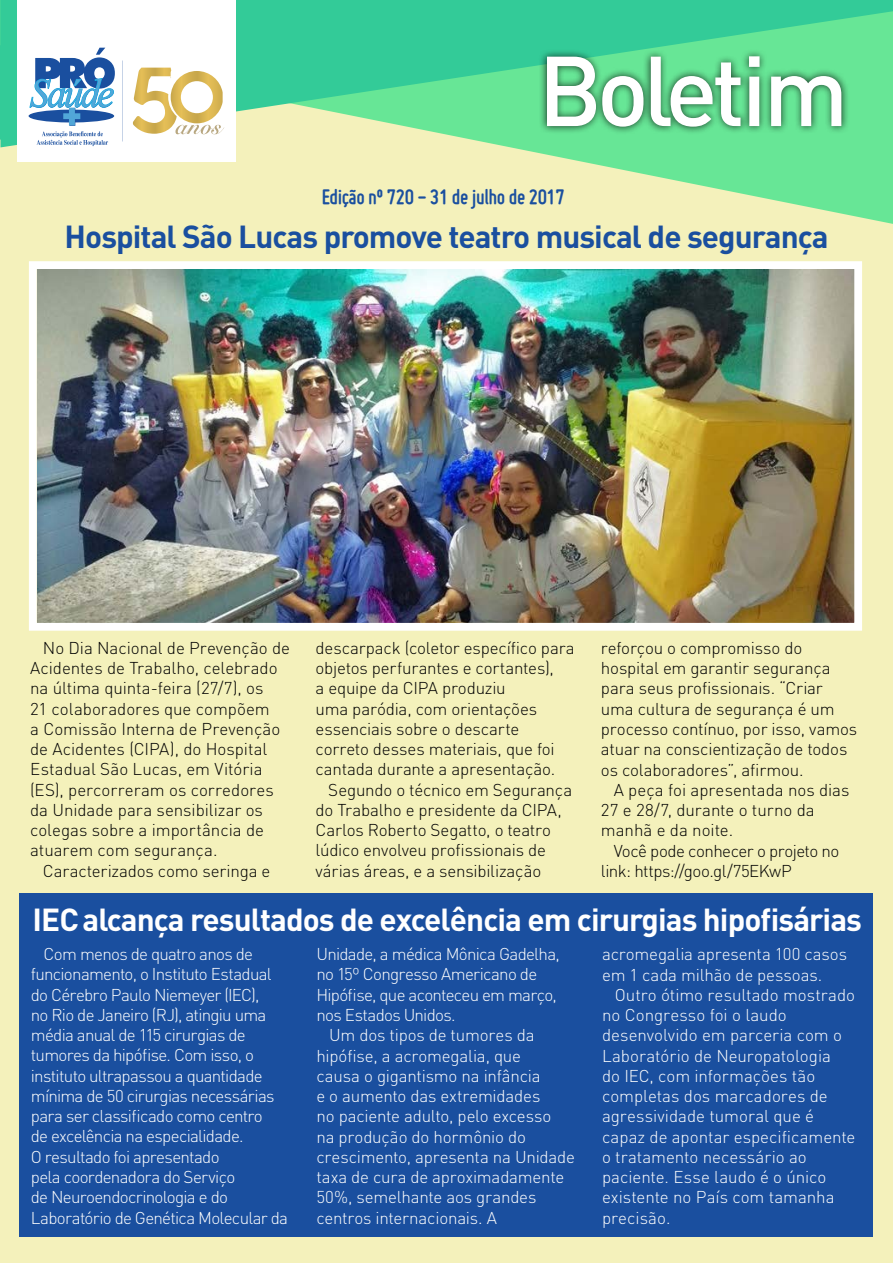
<style>
.page{position:relative;width:893px;height:1263px;background:#fff}
.page>*{position:absolute;margin:0;border:0;box-sizing:border-box;transform-origin:0 0}
.t1{font:500 97.5px "DIN";letter-spacing:-.06em;color:#fff}
.t2{font:700 31.5px "DIN";letter-spacing:-.03em;color:#fff}
.t3{font:700 31.5px "DIN";letter-spacing:-.03em;color:#1a4f9f}
.t4{font:700 22.5px "Miso";letter-spacing:-.02em;color:#1a4f9f}
.t5{font:300 16.95px/20.2px "DIN";letter-spacing:-.005em;color:#000}
.t6{font:300 16.95px/20.2px "DIN";letter-spacing:-.015em;color:#fff}
.t7{font:300 16.95px/20.2px "DIN";letter-spacing:-.04em;color:#fff}
.t8{font:300 16.95px/20.2px "DIN";letter-spacing:-.03em;color:#000}
</style>
<div class="page">
<div style="left:0;top:224px;width:893px;height:1039px;background:#f4f1bb"></div>
<div style="left:20px;top:893px;width:853px;height:343px;background:#1a4f9f"></div>
<svg style="left:0;top:147px;width:893px;height:77px;background:#d4eeb2"></svg>
<svg style="left:0;top:0;width:893px;height:147px;background:#56d79a"></svg>
<div style="left:539px;top:49px;width:311px;height:86px;background:#000;opacity:.75"></div>
<div style="left:17px;top:0;width:219px;height:161px;background:#fff"></div>
<svg style="left:29px;top:48px;width:86px;height:98px"></svg>
<svg style="left:133px;top:68px;width:91px;height:66px"></svg>
<img style="left:38px;top:270px;width:815px;height:352px">
<div style="left:29px;top:261px;width:833px;height:370px;border:8px solid #fff"></div>
<h1 class="t1" style="left:538px;top:26px;width:312px">Boletim</h1>
<h1 class="t1" style="left:552px;top:41px;width:312px">Boletim</h1>
<h3 class="t4" style="left:322px;top:184px;width:245px">Edição nº 720 - 31 de julho de 2017</h3>
<h2 class="t3" style="left:65px;top:215px;width:766px">Hospital São Lucas promove teatro musical de segurança</h2>
<p class="t5" style="left:30px;top:637px;width:261px;text-indent:13px">No Dia Nacional de Prevenção de<br>Acidentes de Trabalho, celebrado na última quinta-feira (27/7), os<br>21 colaboradores que compõem<br>a Comissão Interna de Prevenção de Acidentes (CIPA), do Hospital<br>Estadual São Lucas, em Vitória (ES), percorreram os corredores da Unidade para sensibilizar os colegas sobre a importância de atuarem com segurança.</p>
<p class="t5" style="left:43px;top:860px;width:229px">Caracterizados como seringa e</p>
<p class="t5" style="left:316px;top:637px;width:261px">descarpack (coletor específico para objetos perfurantes e cortantes),<br>a equipe da CIPA produziu<br>uma paródia, com orientações essenciais sobre o descarte correto desses materiais, que foi cantada durante a apresentação.</p>
<p class="t5" style="left:316px;top:779px;width:258px;text-indent:13px">Segundo o técnico em Segurança do Trabalho e presidente da CIPA,<br>Carlos Roberto Segatto, o teatro lúdico envolveu profissionais de várias áreas, e a sensibilização</p>
<p class="t5" style="left:601px;top:637px;width:258px">reforçou o compromisso do hospital em garantir segurança para seus profissionais. “Criar uma cultura de segurança é um processo contínuo, por isso, vamos atuar na conscientização de todos os colaboradores”, afirmou.</p>
<p class="t5" style="left:601px;top:779px;width:250px;text-indent:13px">A peça foi apresentada nos dias<br>27 e 28/7, durante o turno da manhã e da noite.</p>
<p class="t8" style="left:601px;top:840px;width:240px;text-indent:13px">Você pode conhecer o projeto no link: https://goo.gl/75EKwP</p>
<h2 class="t2" style="left:33px;top:898px;width:831px">IEC alcança resultados de excelência em cirurgias hipofisárias</h2>
<p class="t7" style="left:31px;top:943px;width:259px;text-indent:13px">Com menos de quatro anos de funcionamento, o Instituto Estadual do Cérebro Paulo Niemeyer (IEC),<br>no Rio de Janeiro (RJ), atingiu uma média anual de 115 cirurgias de tumores da hipófise. Com isso, o instituto ultrapassou a quantidade mínima de 50 cirurgias necessárias para ser classificado como centro<br>de excelência na especialidade.<br>O resultado foi apresentado<br>pela coordenadora do Serviço<br>de Neuroendocrinologia e do<br>Laboratório de Genética Molecular da</p>
<p class="t7" style="left:316px;top:943px;width:245px">Unidade, a médica Mônica Gadelha, no 15º Congresso Americano de<br>Hipófise, que aconteceu em março, nos Estados Unidos.</p>
<p class="t6" style="left:316px;top:1024px;width:260px;text-indent:13px">Um dos tipos de tumores da hipófise, a acromegalia, que<br>causa o gigantismo na infância<br>e o aumento das extremidades<br>no paciente adulto, pelo excesso<br>na produção do hormônio do crescimento, apresenta na Unidade taxa de cura de aproximadamente<br>50%, semelhante aos grandes centros internacionais. A</p>
<p class="t6" style="left:602px;top:943px;width:247px">acromegalia apresenta 100 casos em 1 cada milhão de pessoas.</p>
<p class="t6" style="left:602px;top:984px;width:255px;text-indent:13px">Outro ótimo resultado mostrado no Congresso foi o laudo desenvolvido em parceria com o<br>Laboratório de Neuropatologia<br>do IEC, com informações tão completas dos marcadores de agressividade tumoral que é capaz de apontar especificamente o tratamento necessário ao paciente. Esse laudo é o único existente no País com tamanha precisão.</p>
</div>
